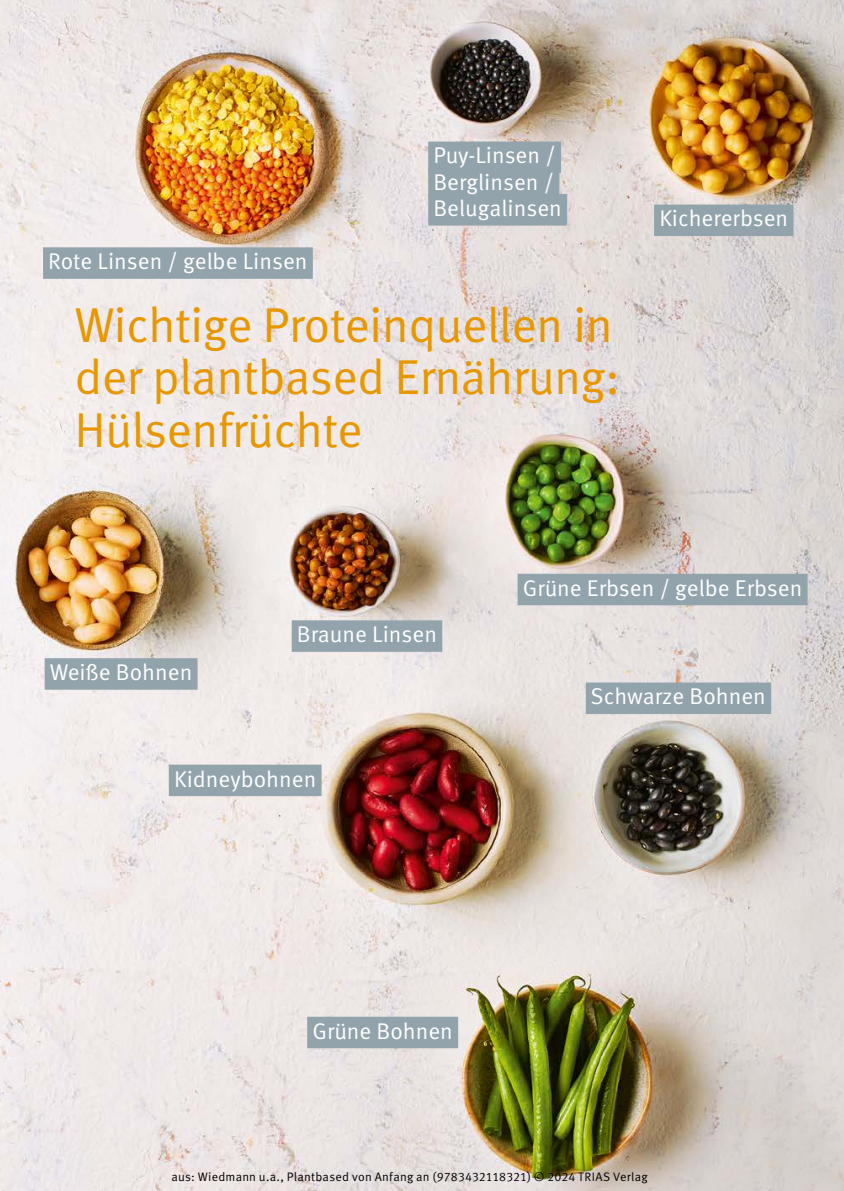
<style>
.page{position:relative;width:844px;height:1191px;background:#fff}
.page>*{position:absolute;margin:0;border:0;box-sizing:border-box;transform-origin:0 0}
.t1{font:49px/52.5px "Meta Pro Norm";letter-spacing:-.015em;color:#e79800}
.t2{font:22.75px/26.2px "Meta Pro Norm";color:#fff}
.t3{font:12.25px "Meta Pro Norm";letter-spacing:.015em;color:#000}
</style>
<div class="page">
<img style="left:0;top:0;width:843px;height:1191px">
<div style="left:169px;top:764px;width:152px;height:32px;background:#93a3ac"></div>
<div style="left:585px;top:682px;width:186px;height:32px;background:#93a3ac"></div>
<div style="left:307px;top:1016px;width:151px;height:32px;background:#93a3ac"></div>
<div style="left:45px;top:658px;width:152px;height:31px;background:#93a3ac"></div>
<div style="left:43px;top:247px;width:270px;height:32px;background:#93a3ac"></div>
<div style="left:291px;top:620px;width:151px;height:32px;background:#93a3ac"></div>
<div style="left:428px;top:142px;width:133px;height:31px;background:#93a3ac"></div>
<div style="left:428px;top:168px;width:131px;height:31px;background:#93a3ac"></div>
<div style="left:428px;top:194px;width:139px;height:32px;background:#93a3ac"></div>
<div style="left:517px;top:574px;width:290px;height:31px;background:#93a3ac"></div>
<div style="left:654px;top:204px;width:139px;height:32px;background:#93a3ac"></div>
<p class="t2" style="left:48px;top:247px;width:261px">Rote Linsen / gelbe Linsen</p>
<p class="t2" style="left:433px;top:141px;width:130px">Puy-Linsen /<br>Berglinsen /<br>Belugalinsen</p>
<h1 class="t1" style="left:74px;top:295px;width:547px">Wichtige Proteinquellen in der plantbased Ernährung:<br>Hülsenfrüchte</h1>
<p class="t2" style="left:659px;top:204px;width:130px">Kichererbsen</p>
<p class="t2" style="left:50px;top:657px;width:144px">Weiße Bohnen</p>
<p class="t2" style="left:297px;top:620px;width:142px">Braune Linsen</p>
<p class="t2" style="left:174px;top:764px;width:144px">Kidneybohnen</p>
<p class="t2" style="left:522px;top:573px;width:281px">Grüne Erbsen / gelbe Erbsen</p>
<p class="t2" style="left:590px;top:682px;width:177px">Schwarze Bohnen</p>
<p class="t2" style="left:312px;top:1016px;width:142px">Grüne Bohnen</p>
<p class="t3" style="left:171px;top:1167px;width:478px">aus: Wiedmann u.a., Plantbased von Anfang an (9783432118321) © 2024 TRIAS Verlag</p>
</div>
